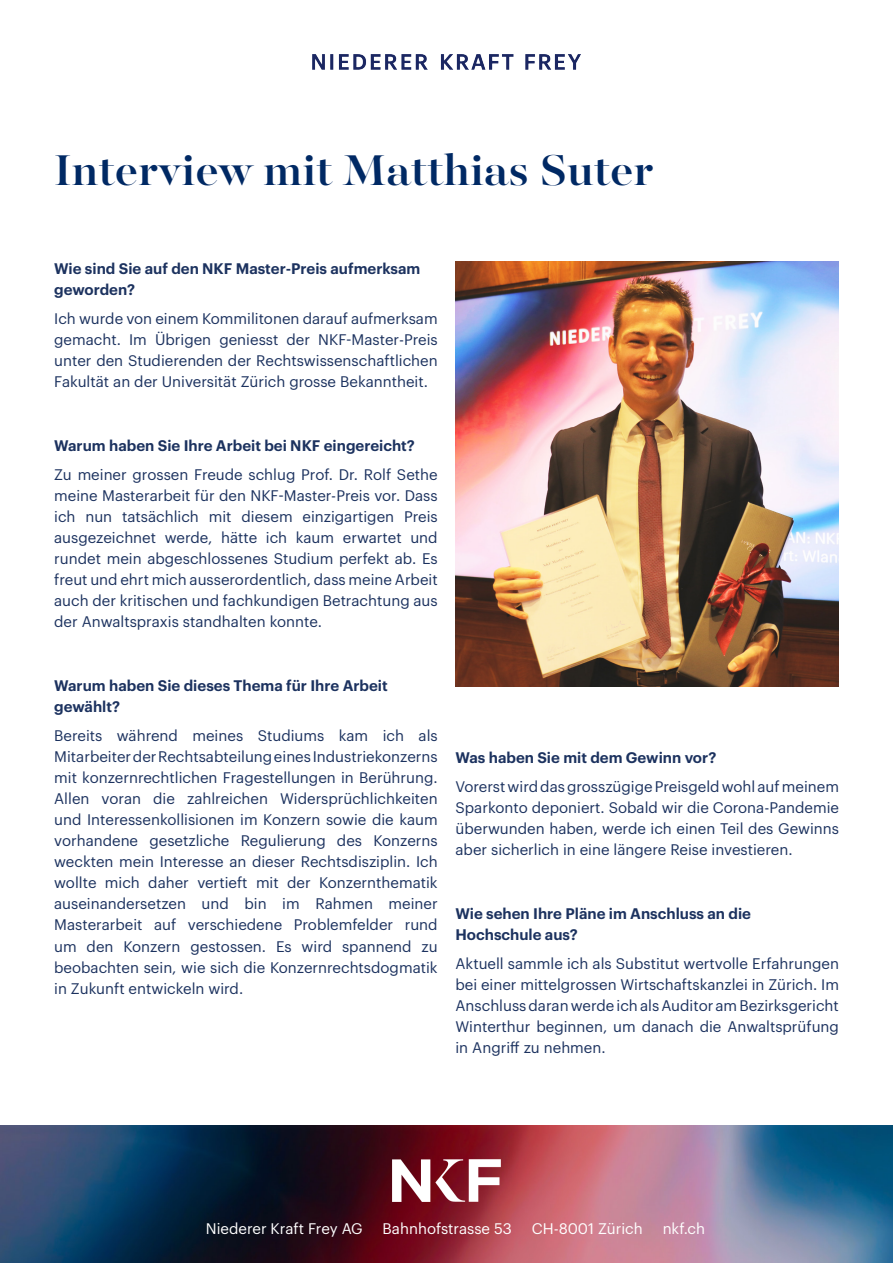
<style>
.page{position:relative;width:893px;height:1263px;background:#fff}
.page>*{position:absolute;margin:0;border:0;box-sizing:border-box;transform-origin:0 0}
.t1{font:500 48px "Majesti Banner";color:#002964}
.t2{font:15px/21px "Graphik";color:#1c325f;text-align:justify}
.t3{font:600 15px/21px "Graphik";color:#1c325f}
.t4{font:15px "Graphik";color:#fff}
</style>
<div class="page">
<img style="left:0;top:1125px;width:893px;height:138px">
<img style="left:393px;top:1159px;width:107px;height:43px">
<img style="left:313px;top:54px;width:267px;height:16px">
<img style="left:455px;top:261px;width:384px;height:426px">
<p class="t1" style="left:54px;top:139px;width:601px">Interview mit Matthias Suter</p>
<p class="t3" style="left:54px;top:257px;width:368px">Wie sind Sie auf den NKF Master-Preis aufmerksam geworden?</p>
<p class="t2" style="left:54px;top:307px;width:385px">Ich wurde von einem Kommilitonen darauf aufmerksam gemacht. Im Übrigen geniesst der NKF-Master-Preis unter den Studierenden der Rechtswissenschaftlichen Fakultät an der Universität Zürich grosse Bekanntheit.</p>
<p class="t3" style="left:54px;top:434px;width:362px">Warum haben Sie Ihre Arbeit bei NKF eingereicht?</p>
<p class="t2" style="left:54px;top:463px;width:385px">Zu meiner grossen Freude schlug Prof. Dr. Rolf Sethe meine Masterarbeit für den NKF-Master-Preis vor. Dass ich nun tatsächlich mit diesem einzigartigen Preis ausgezeichnet werde, hätte ich kaum erwartet und rundet mein abgeschlossenes Studium perfekt ab. Es freut und ehrt mich ausserordentlich, dass meine Arbeit auch der kritischen und fachkundigen Betrachtung aus der Anwaltspraxis standhalten konnte.</p>
<p class="t3" style="left:54px;top:674px;width:335px">Warum haben Sie dieses Thema für Ihre Arbeit gewählt?</p>
<p class="t2" style="left:54px;top:724px;width:385px">Bereits während meines Studiums kam ich als Mitarbeiter der Rechtsabteilung eines Industriekonzerns mit konzernrechtlichen Fragestellungen in Berührung.<br>Allen voran die zahlreichen Widersprüchlichkeiten und Interessenkollisionen im Konzern sowie die kaum vorhandene gesetzliche Regulierung des Konzerns weckten mein Interesse an dieser Rechtsdisziplin. Ich wollte mich daher vertieft mit der Konzernthematik auseinandersetzen und bin im Rahmen meiner Masterarbeit auf verschiedene Problemfelder rund um den Konzern gestossen. Es wird spannend zu beobachten sein, wie sich die Konzernrechtsdogmatik in Zukunft entwickeln wird.</p>
<p class="t3" style="left:455px;top:746px;width:262px">Was haben Sie mit dem Gewinn vor?</p>
<p class="t2" style="left:455px;top:775px;width:385px">Vorerst wird das grosszügige Preisgeld wohl auf meinem Sparkonto deponiert. Sobald wir die Corona-Pandemie überwunden haben, werde ich einen Teil des Gewinns aber sicherlich in eine längere Reise investieren.</p>
<p class="t3" style="left:455px;top:902px;width:297px">Wie sehen Ihre Pläne im Anschluss an die<br>Hochschule aus?</p>
<p class="t2" style="left:455px;top:952px;width:385px">Aktuell sammle ich als Substitut wertvolle Erfahrungen bei einer mittelgrossen Wirtschaftskanzlei in Zürich. Im Anschluss daran werde ich als Auditor am Bezirksgericht Winterthur beginnen, um danach die Anwaltsprüfung in Angriff zu nehmen.</p>
<p class="t4" style="left:206px;top:1217px;width:158px">Niederer Kraft Frey AG</p>
<p class="t4" style="left:383px;top:1217px;width:131px">Bahnhofstrasse 53</p>
<p class="t4" style="left:532px;top:1217px;width:112px">CH-8001 Zürich</p>
<p class="t4" style="left:663px;top:1217px;width:44px">nkf.ch</p>
</div>
